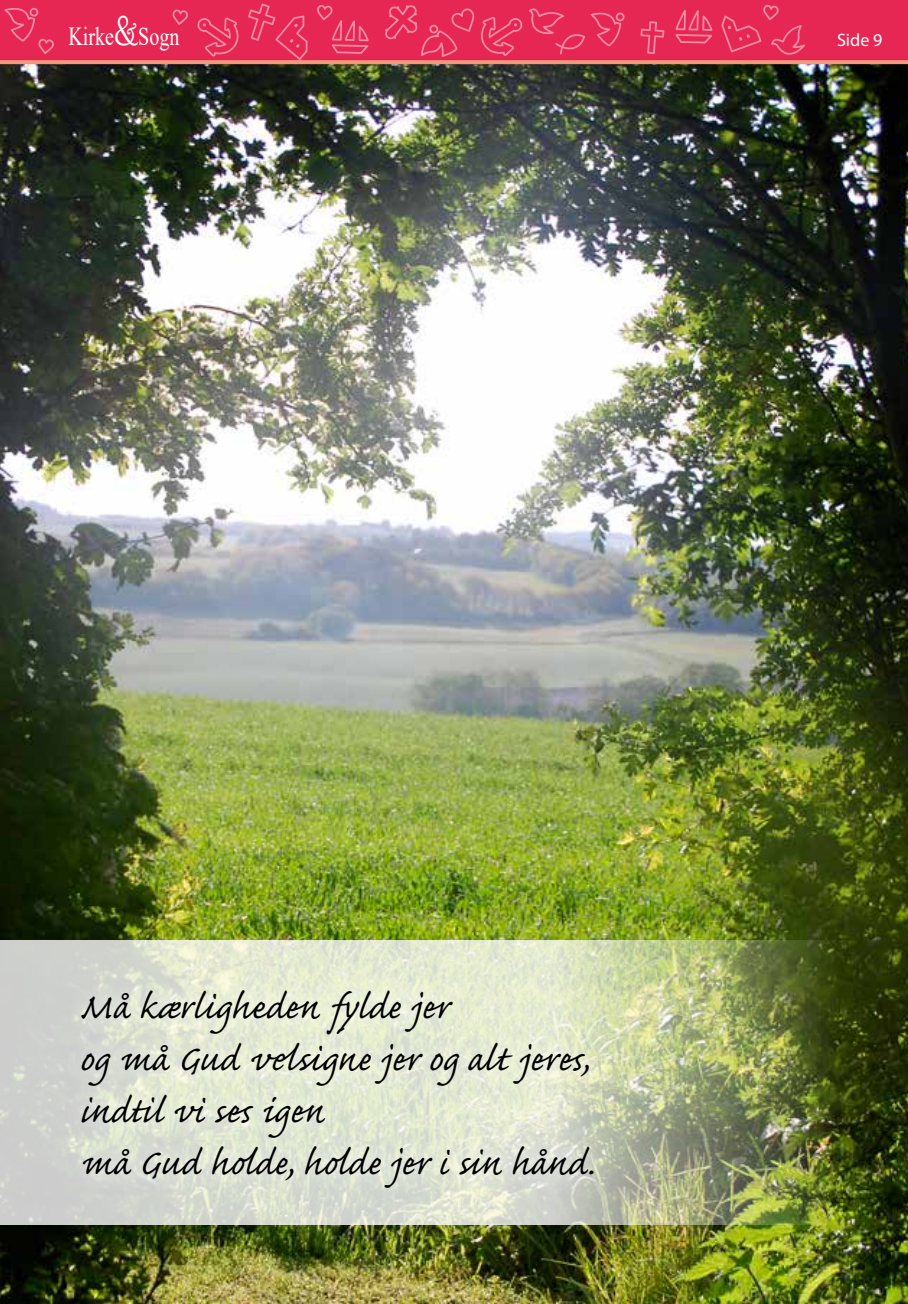
<style>
.page{position:relative;width:908px;height:1304px;background:#fff}
.page>*{position:absolute;margin:0;border:0;box-sizing:border-box;transform-origin:0 0}
.t1{font:46px/52px "Caflisch Script Pro";color:#000}
.t2{font:26px "Times New Roman";color:#fff;scale:.77 1}
.t3{font:18px "Myriad Pro";color:#fff}
.s1{font-family:"Harrington";font-size:41.8px}
</style>
<div class="page">
<img style="left:0;top:66px;width:907px;height:1238px">
<img style="left:0;top:940px;width:839px;height:285px">
<svg style="left:62px;top:971px;width:550px;height:236px;background:#dfe4d2"></svg>
<div style="left:0;top:0;width:907px;height:66px;background:#e72753"></div>
<svg style="left:0;top:60px;width:907px;height:4px;background:#f29378"></svg>
<svg style="left:590px;top:12px;width:34px;height:34px"></svg>
<svg style="left:675px;top:10px;width:37px;height:33px"></svg>
<svg style="left:640px;top:21px;width:24px;height:33px"></svg>
<svg style="left:529px;top:8px;width:55px;height:46px"></svg>
<svg style="left:197px;top:18px;width:42px;height:39px"></svg>
<svg style="left:317px;top:5px;width:51px;height:49px"></svg>
<svg style="left:4px;top:7px;width:50px;height:47px"></svg>
<svg style="left:721px;top:5px;width:83px;height:50px"></svg>
<svg style="left:172px;top:10px;width:16px;height:15px"></svg>
<svg style="left:385px;top:5px;width:137px;height:52px"></svg>
<svg style="left:248px;top:4px;width:59px;height:56px"></svg>
<p class="t2" style="left:68px;top:18px;width:146px">Kirke<span class="s1">&amp;</span>Sogn</p>
<p class="t3" style="left:836px;top:28px;width:47px">Side 9</p>
<p class="t1" style="left:79px;top:985px;width:516px">Må kærligheden fylde jer<br>og må Gud velsigne jer og alt jeres, indtil vi ses igen<br>må Gud holde, holde jer i sin hånd.</p>
</div>
